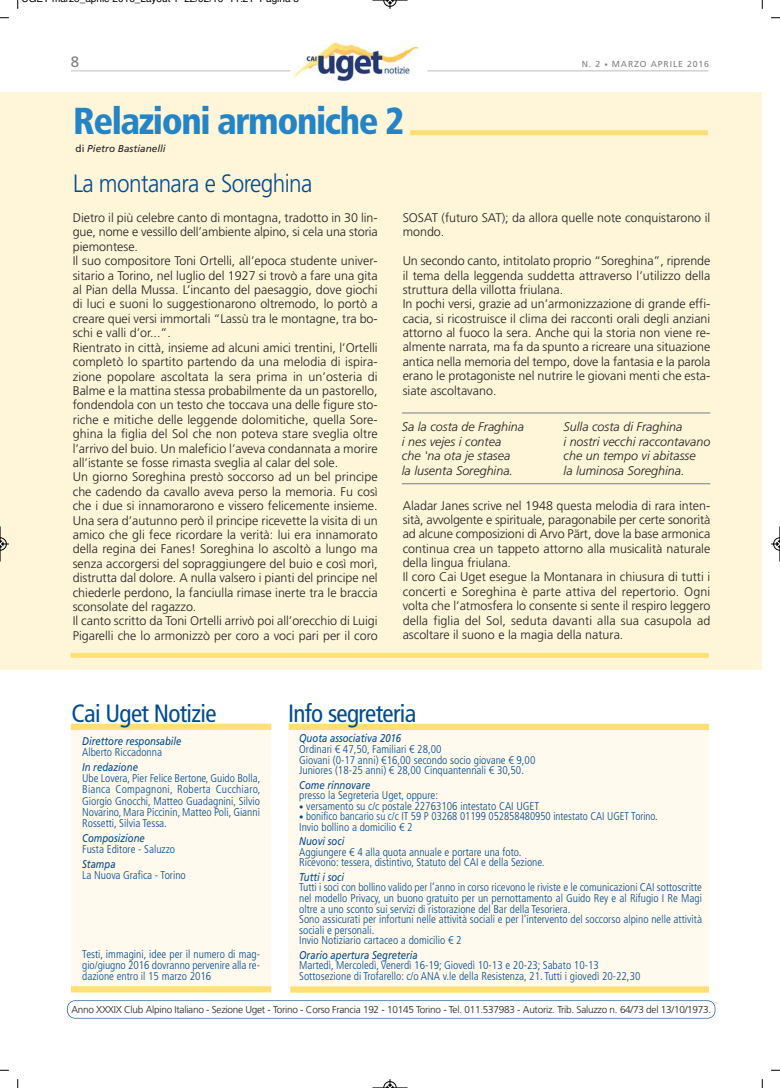
<style>
.page{position:relative;width:780px;height:1088px;background:#fff}
.page>*{position:absolute;margin:0;border:0;box-sizing:border-box;transform-origin:0 0}
.t1{font:900 condensed 37.5px "Frutiger LT Std";letter-spacing:-.04em;color:#2484c6}
.t2{font:condensed 25px "Frutiger LT Std";letter-spacing:-.025em;color:#004a8f}
.t3{font:300 25px "Frutiger LT Std";letter-spacing:-.025em;color:#004a8f;scale:.9 1}
.t4{font:15px "Frutiger LT Std";color:#808285}
.t5{font:300 12.5px/14.4px "Frutiger LT Std";color:#231f20}
.t6{font:italic 300 12.5px/14.4px "Frutiger LT Std";color:#231f20}
.t7{font:300 condensed 11.25px/10.6px "Frutiger LT Std";color:#004a8f}
.t8{font:italic 11.25px "Frutiger LT Std";color:#004a8f;scale:.85 1}
.t9{font:300 condensed 11.25px/10.6px "Frutiger LT Std";color:#004a8f;scale:.96 1}
.t10{font:300 10px "Frutiger LT Std";letter-spacing:-.025em;color:#231f20}
.t11{font:italic 10px "Frutiger LT Std";color:#231f20}
.t12{font:10px "Helvetica";color:#000}
.t13{font:8.62px "Frutiger LT Std";letter-spacing:.1em;color:#808285}
.s1{font-size:6.88px}
.s2{font-style:normal}
.s3{font-size:8.75px}
</style>
<div class="page">
<div style="left:0;top:92px;width:762px;height:578px;background:#fff5d9"></div>
<div style="left:410px;top:130px;width:297px;height:5px;background:#ffe075"></div>
<div style="left:71px;top:653px;width:637px;height:5px;background:#ffe075"></div>
<div style="left:67px;top:1000px;width:648px;height:18px;border:1px solid #004a8f;border-radius:8px"></div>
<hr style="left:71px;top:71px;width:219px;height:1px;background:#bbbdc0">
<img style="left:293px;top:41px;width:126px;height:42px">
<hr style="left:427px;top:71px;width:281px;height:1px;background:#bbbdc0">
<div style="left:71px;top:726px;width:199px;height:260px;background:#fffaed"></div>
<div style="left:289px;top:727px;width:420px;height:262px;background:#fffaed"></div>
<div style="left:289px;top:724px;width:420px;height:6px;background:#ffe075"></div>
<div style="left:290px;top:986px;width:419px;height:7px;background:#ffe075"></div>
<div style="left:71px;top:724px;width:200px;height:6px;background:#ffe075"></div>
<div style="left:71px;top:986px;width:200px;height:6px;background:#ffe075"></div>
<hr style="left:402px;top:412px;width:308px;height:2px;background:#939598">
<hr style="left:402px;top:483px;width:308px;height:1px;background:#939598">
<svg style="left:17px;top:0;width:2px;height:9px"></svg>
<svg style="left:0;top:17px;width:9px;height:2px"></svg>
<svg style="left:761px;top:0;width:2px;height:9px"></svg>
<svg style="left:771px;top:17px;width:9px;height:2px"></svg>
<svg style="left:17px;top:1079px;width:2px;height:9px"></svg>
<svg style="left:761px;top:1079px;width:2px;height:9px"></svg>
<hr style="left:372px;top:0;width:35px;height:1px;background:#000">
<svg style="left:383px;top:0;width:13px;height:9px"></svg>
<hr style="left:372px;top:1087px;width:35px;height:1px;background:#000">
<svg style="left:383px;top:1079px;width:13px;height:9px"></svg>
<hr style="left:0;top:526px;width:1px;height:35px;background:#000">
<svg style="left:0;top:537px;width:9px;height:14px"></svg>
<hr style="left:779px;top:526px;width:1px;height:35px;background:#000">
<svg style="left:771px;top:537px;width:9px;height:14px"></svg>
<p class="t12" style="left:80px;top:-5px;width:18px">_ p</p>
<p class="t12" style="left:135px;top:-5px;width:23px">_ y</p>
<p class="t12" style="left:272px;top:-5px;width:7px">g</p>
<p class="t4" style="left:71px;top:53px;width:10px">8</p>
<p class="t13" style="left:581px;top:59px;width:129px">N. 2 <span class="s1">•</span> MARZO APRILE 2016</p>
<h1 class="t1" style="left:73px;top:100px;width:332px">Relazioni armoniche 2</h1>
<p class="t11" style="left:76px;top:144px;width:92px"><span class="s2">di</span> Pietro Bastianelli</p>
<h2 class="t3" style="left:73px;top:174px;width:267px">La montanara e Soreghina</h2>
<p class="t5" style="left:73px;top:211px;width:306px">Dietro il più celebre canto di montagna, tradotto in 30 lin&shy;gue, nome e vessillo dell’ambiente alpino, si cela una storia piemontese.<br>Il suo compositore Toni Ortelli, all’epoca studente univer&shy;sitario a Torino, nel luglio del 1927 si trovò a fare una gita al Pian della Mussa. L’incanto del paesaggio, dove giochi di luci e suoni lo suggestionarono oltremodo, lo portò a creare quei versi immortali “Lassù tra le montagne, tra bo&shy;schi e valli d’or...”.<br>Rientrato in città, insieme ad alcuni amici trentini, l’Ortelli completò lo spartito partendo da una melodia di ispira&shy;zione popolare ascoltata la sera prima in un’osteria di Balme e la mattina stessa probabilmente da un pastorello, fondendola con un testo che toccava una delle figure sto&shy;riche e mitiche delle leggende dolomitiche, quella Sore&shy;ghina la figlia del Sol che non poteva stare sveglia oltre l’arrivo del buio. Un maleficio l’aveva condannata a morire all’istante se fosse rimasta sveglia al calar del sole.<br>Un giorno Soreghina prestò soccorso ad un bel principe che cadendo da cavallo aveva perso la memoria. Fu così che i due si innamorarono e vissero felicemente insieme.<br>Una sera d’autunno però il principe ricevette la visita di un amico che gli fece ricordare la verità: lui era innamorato della regina dei Fanes! Soreghina lo ascoltò a lungo ma senza accorgersi del sopraggiungere del buio e così morì, distrutta dal dolore. A nulla valsero i pianti del principe nel chiederle perdono, la fanciulla rimase inerte tra le braccia sconsolate del ragazzo.<br>Il canto scritto da Toni Ortelli arrivò poi all’orecchio di Luigi Pigarelli che lo armonizzò per coro a voci pari per il coro</p>
<p class="t5" style="left:402px;top:211px;width:309px">SOSAT (futuro SAT); da allora quelle note conquistarono il mondo.</p>
<p class="t5" style="left:402px;top:255px;width:309px">Un secondo canto, intitolato proprio “Soreghina”, riprende il tema della leggenda suddetta attraverso l’utilizzo della struttura della villotta friulana.<br>In pochi versi, grazie ad un’armonizzazione di grande effi&shy;cacia, si ricostruisce il clima dei racconti orali degli anziani attorno al fuoco la sera. Anche qui la storia non viene re&shy;almente narrata, ma fa da spunto a ricreare una situazione antica nella memoria del tempo, dove la fantasia e la parola erano le protagoniste nel nutrire le giovani menti che esta&shy;siate ascoltavano.</p>
<p class="t6" style="left:402px;top:421px;width:124px">Sa la costa de Fraghina i nes vejes i contea<br>che 'na ota je stasea<br>la lusenta Soreghina.</p>
<p class="t6" style="left:563px;top:421px;width:148px">Sulla costa di Fraghina<br>i nostri vecchi raccontavano che un tempo vi abitasse<br>la luminosa Soreghina.</p>
<p class="t5" style="left:402px;top:499px;width:309px">Aladar Janes scrive nel 1948 questa melodia di rara inten&shy;sità, avvolgente e spirituale, paragonabile per certe sonorità ad alcune composizioni di Arvo Pärt, dove la base armonica continua crea un tappeto attorno alla musicalità naturale della lingua friulana.<br>Il coro Cai Uget esegue la Montanara in chiusura di tutti i concerti e Soreghina è parte attiva del repertorio. Ogni volta che l’atmosfera lo consente si sente il respiro leggero della figlia del Sol, seduta davanti alla sua casupola ad ascoltare il suono e la magia della natura.</p>
<h2 class="t2" style="left:71px;top:703px;width:147px">Cai Uget Notizie</h2>
<p class="t8" style="left:82px;top:735px;width:118px">Direttore responsabile</p>
<p class="t7" style="left:82px;top:748px;width:81px">Alberto Riccadonna</p>
<p class="t8" style="left:82px;top:761px;width:67px">In redazione</p>
<p class="t7" style="left:82px;top:773px;width:180px;line-height:11.2px;text-align:justify">Ube Lovera, Pier Felice Bertone, Guido Bolla, Bianca Compagnoni, Roberta Cucchiaro, Giorgio Gnocchi, Matteo Guadagnini, Silvio Novarino, Mara Piccinin, Matteo Poli, Gianni Rossetti, Silvia Tessa.</p>
<p class="t8" style="left:82px;top:832px;width:75px">Composizione</p>
<p class="t7" style="left:82px;top:845px;width:94px">Fusta Editore - Saluzzo</p>
<p class="t8" style="left:82px;top:858px;width:41px">Stampa</p>
<p class="t7" style="left:82px;top:871px;width:105px">La Nuova Grafica - Torino</p>
<p class="t7" style="left:82px;top:949px;width:179px;line-height:11.2px;text-align:justify">Testi, immagini, idee per il numero di mag&shy;gio/giugno 2016 dovranno pervenire alla re&shy;dazione entro il 15 marzo 2016</p>
<h2 class="t2" style="left:288px;top:703px;width:130px">Info segreteria</h2>
<p class="t8" style="left:299px;top:733px;width:122px">Quota associativa 2016</p>
<p class="t7" style="left:299px;top:745px;width:238px">Ordinari € 47,50, Familiari € 28,00<br>Giovani (0-17 anni) €16,00 secondo socio giovane € 9,00<br>Juniores (18-25 anni) € 28,00 Cinquantennali € 30,50.</p>
<p class="t8" style="left:299px;top:779px;width:85px">Come rinnovare</p>
<p class="t7" style="left:299px;top:791px;width:140px">presso la Segreteria Uget, oppure:</p>
<p class="t7" style="left:299px;top:801px;width:242px"><span class="s3">•</span> versamento su c/c postale 22763106 intestato CAI UGET</p>
<p class="t9" style="left:299px;top:812px;width:375px"><span class="s3">•</span> bonifico bancario su c/c IT 59 P 03268 01199 052858480950 intestato CAI UGET Torino.<br>Invio bollino a domicilio € 2</p>
<p class="t8" style="left:299px;top:836px;width:55px">Nuovi soci</p>
<p class="t7" style="left:299px;top:847px;width:247px">Aggiungere € 4 alla quota annuale e portare una foto.<br>Ricevono: tessera, distintivo, Statuto del CAI e della Sezione.</p>
<p class="t8" style="left:299px;top:871px;width:54px">Tutti i soci</p>
<p class="t7" style="left:299px;top:883px;width:404px">Tutti i soci con bollino valido per l’anno in corso ricevono le riviste e le comunicazioni CAI sottoscritte nel modello Privacy, un buono gratuito per un pernottamento al Guido Rey e al Rifugio I Re Magi oltre a uno sconto sui servizi di ristorazione del Bar della Tesoriera.<br>Sono assicurati per infortuni nelle attività sociali e per l'intervento del soccorso alpino nelle attività sociali e personali.<br>Invio Notiziario cartaceo a domicilio € 2</p>
<p class="t8" style="left:299px;top:949px;width:141px">Orario apertura Segreteria</p>
<p class="t7" style="left:299px;top:961px;width:343px">Martedì, Mercoledì, Venerdì 16-19; Giovedì 10-13 e 20-23; Sabato 10-13<br>Sottosezione di Trofarello: c/o ANA v.le della Resistenza, 21. Tutti i giovedì 20-22,30</p>
<p class="t10" style="left:71px;top:1005px;width:641px">Anno XXXIX Club Alpino Italiano - Sezione Uget - Torino - Corso Francia 192 - 10145 Torino - Tel. 011.537983 - Autoriz. Trib. Saluzzo n. 64/73 del 13/10/1973.</p>
</div>
